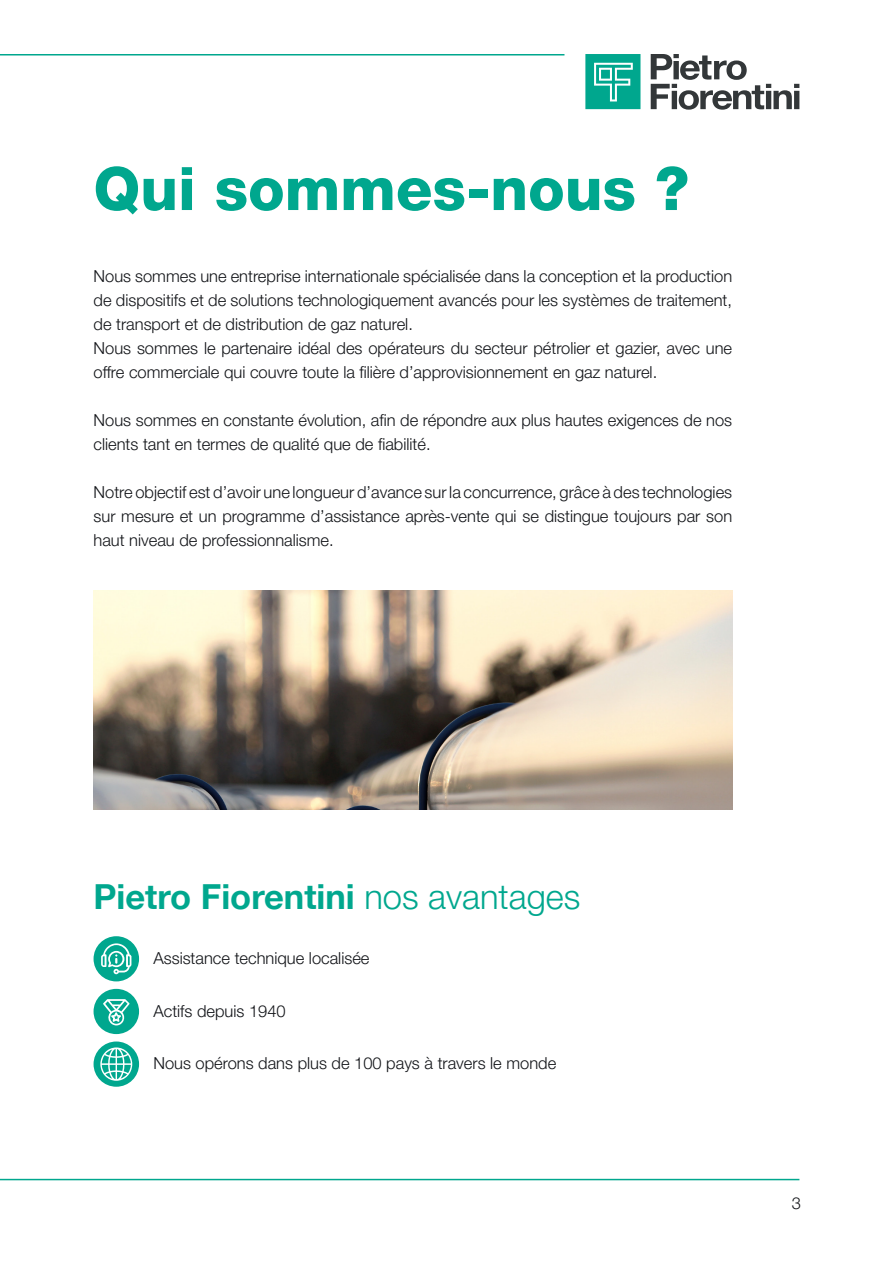
<style>
.page{position:relative;width:893px;height:1263px;background:#fff}
.page>*{position:absolute;margin:0;border:0;box-sizing:border-box;transform-origin:0 0}
.Titolo_Capitolo{font:800 60px "Helvetica Neue LT Pro";color:#00a78e}
.Titoletto{font:700 34.5px "Helvetica Neue LT Pro";color:#00a78e}
.Testo{font:300 16.5px/24px "Helvetica Neue LT Pro";color:#121418;text-align:justify}
.bullet_non_puntato{font:300 16.5px "Helvetica Neue LT Pro";color:#121418}
.s1{font-weight:300}
</style>
<div class="page">
<hr style="left:0;top:1179px;width:799px;height:1px;background:#00a78e">
<svg style="left:651px;top:54px;width:148px;height:56px"></svg>
<svg style="left:585px;top:54px;width:55px;height:55px;background:#27b49f"></svg>
<hr style="left:0;top:54px;width:564px;height:2px;background:#00a78e">
<img style="left:93px;top:590px;width:639px;height:220px">
<div style="left:94px;top:936px;width:45px;height:45px;background:#00a78e;border-radius:50%"></div>
<svg style="left:101px;top:943px;width:31px;height:31px"></svg>
<div style="left:94px;top:989px;width:45px;height:45px;background:#00a78e;border-radius:50%"></div>
<svg style="left:103px;top:999px;width:27px;height:26px"></svg>
<div style="left:94px;top:1041px;width:45px;height:46px;background:#00a78e;border-radius:50%"></div>
<svg style="left:100px;top:1047px;width:32px;height:34px"></svg>
<p class="Titolo_Capitolo" style="left:94px;top:153px;width:597px">Qui sommes-nous ?</p>
<p class="Testo" style="left:94px;top:264px;width:640px">Nous sommes une entreprise internationale spécialisée dans la conception et la production de dispositifs et de solutions technologiquement avancés pour les systèmes de traitement, de transport et de distribution de gaz naturel.</p>
<p class="Testo" style="left:94px;top:336px;width:640px">Nous sommes le partenaire idéal des opérateurs du secteur pétrolier et gazier, avec une offre commerciale qui couvre toute la filière d’approvisionnement en gaz naturel.</p>
<p class="Testo" style="left:94px;top:408px;width:640px">Nous sommes en constante évolution, afin de répondre aux plus hautes exigences de nos clients tant en termes de qualité que de fiabilité.</p>
<p class="Testo" style="left:94px;top:480px;width:640px">Notre objectif est d’avoir une longueur d’avance sur la concurrence, grâce à des technologies sur mesure et un programme d’assistance après-vente qui se distingue toujours par son haut niveau de professionnalisme.</p>
<p class="Titoletto" style="left:94px;top:876px;width:488px">Pietro Fiorentini <span class="s1">nos avantages</span></p>
<p class="bullet_non_puntato" style="left:153px;top:948px;width:218px">Assistance technique localisée</p>
<p class="bullet_non_puntato" style="left:153px;top:1001px;width:134px">Actifs depuis 1940</p>
<p class="bullet_non_puntato" style="left:153px;top:1053px;width:404px">Nous opérons dans plus de 100 pays à travers le monde</p>
<p class="Testo" style="left:792px;top:1191px;width:11px">3</p>
</div>
